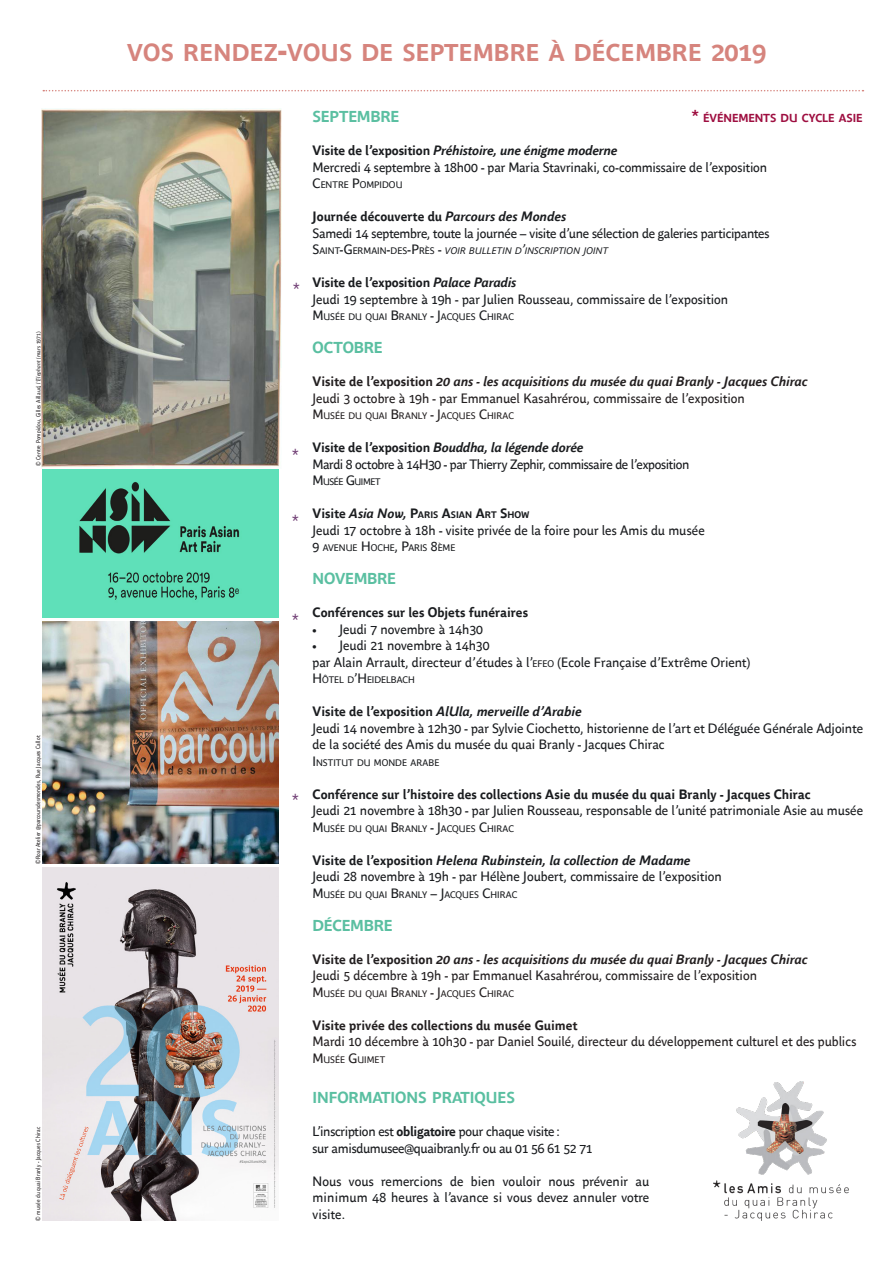
<style>
.page{position:relative;width:893px;height:1263px;background:#fff}
.page>*{position:absolute;margin:0;border:0;box-sizing:border-box;transform-origin:0 0}
.t1{font:700 24.15px "Parisine Office";letter-spacing:.015em;color:#d6847d}
.t2{font:18px "Parisine Office";color:#734277;scale:.9 1}
.t3{font:700 15.75px "Parisine Office";letter-spacing:-.005em;color:#5abfa1}
.t4{font:13.5px/16.5px "Parisine Office";letter-spacing:-.005em;color:#1a1c1f}
.t5{font:13.5px "Parisine Office";color:#231f20}
.t6{font:italic 700 13.5px "Parisine Office";color:#1a1c1f}
.t7{font:700 13.5px "Parisine Office";color:#1a1c1f}
.t8{font:italic 700 13.5px "Parisine Office";letter-spacing:.005em;color:#231f20}
.t9{font:13.5px "Parisine Office";letter-spacing:-.03em;color:#1a1c1f}
.t10{font:700 13.5px "Parisine Office";color:#231f20}
.t11{font:700 11.55px "Parisine Office";letter-spacing:-.005em;color:#9e0e40}
.t12{font:9.45px "Parisine Office";letter-spacing:.005em;color:#1a1c1f}
.t13{font:9.45px "Parisine Office";color:#231f20}
.t14{font:italic 9.45px "Parisine Office";letter-spacing:.005em;color:#1a1c1f}
.t15{font:700 9.45px "Parisine Office";letter-spacing:.005em;color:#1a1c1f}
.t16{font:9.45px "Parisine Office";letter-spacing:-.045em;color:#1a1c1f}
.t17{font:6px "Parisine Office";letter-spacing:.02em;color:#231f20;scale:.9 1}
.s1{font-style:italic}
.s2{font-size:34.5px}
.s3{font-size:27px}
.s4{font-size:16.5px}
.s5{font-style:normal}
.s6{font-size:13.5px}
.s7{font-style:normal;font-size:13.5px}
.s8{font-style:italic;font-size:13.5px}
.s9{font-size:9.45px}
.s10{font-weight:700}
</style>
<div class="page">
<svg style="left:43px;top:90px;width:820px;height:1px"></svg>
<img style="left:714px;top:1081px;width:135px;height:140px">
<img style="left:43px;top:468px;width:235px;height:150px">
<img style="left:42px;top:108px;width:240px;height:360px">
<img style="left:43px;top:621px;width:235px;height:243px">
<img style="left:42px;top:867px;width:236px;height:354px">
<p class="t17" style="left:34px;top:466px;width:151px;rotate:-90deg">© Centre Pompidou, Gilles Aillaud, <span class="s1">l’Elephant</span> (mars 1971)</p>
<p class="t17" style="left:34px;top:864px;width:144px;rotate:-90deg">©Roar Atelier @parcoursdesmondes, Rue Jacques Callot</p>
<p class="t17" style="left:34px;top:1221px;width:106px;rotate:-90deg">© musée du quai Branly - Jacques Chirac</p>
<p class="t1" style="left:127px;top:35px;width:640px">VOS RENDEZ<span class="s2">-</span>VOUS DE SEPTEMBRE À DÉCEMBRE <span class="s3">2019</span></p>
<p class="t2" style="left:293px;top:277px;width:9px">*</p>
<p class="t2" style="left:292px;top:442px;width:9px">*</p>
<p class="t2" style="left:292px;top:509px;width:9px">*</p>
<p class="t2" style="left:292px;top:607px;width:9px">*</p>
<p class="t2" style="left:292px;top:788px;width:9px">*</p>
<p class="t3" style="left:313px;top:105px;width:88px">SEPTEMBRE</p>
<p class="t11" style="left:692px;top:110px;width:172px"><span class="s4">*</span> ÉVÉNEMENTS DU CYCLE ASIE</p>
<p class="t6" style="left:313px;top:141px;width:307px"><span class="s5">Visite de l’exposition</span> Préhistoire, une énigme moderne</p>
<p class="t4" style="left:313px;top:158px;width:456px">Mercredi 4 septembre à 18h00 - par Maria Stavrinaki, co-commissaire de l’exposition</p>
<p class="t12" style="left:313px;top:178px;width:91px"><span class="s6">C</span>ENTRE <span class="s6">P</span>OMPIDOU</p>
<p class="t7" style="left:313px;top:207px;width:255px">Journée découverte du <span class="s1">Parcours des Mondes</span></p>
<p class="t4" style="left:313px;top:224px;width:459px">Samedi 14 septembre, toute la journée – visite d’une sélection de galeries participantes</p>
<p class="t14" style="left:313px;top:244px;width:297px"><span class="s7">S</span><span class="s5">AINT</span><span class="s7">-G</span><span class="s5">ERMAIN</span><span class="s7">-</span><span class="s5">DES</span><span class="s7">-P</span><span class="s5">RÈS</span> <span class="s7">-</span> VOIR BULLETIN D<span class="s6">’</span>INSCRIPTION JOINT</p>
<p class="t7" style="left:313px;top:273px;width:205px">Visite de l’exposition <span class="s1">Palace Paradis</span></p>
<p class="t4" style="left:313px;top:290px;width:417px">Jeudi 19 septembre à 19h - par Julien Rousseau, commissaire de l’exposition</p>
<p class="t12" style="left:313px;top:310px;width:202px"><span class="s6">M</span> USÉE DU QUAI <span class="s6">B</span>RANLY <span class="s6">- J</span>ACQUES <span class="s6">C</span>HIRAC</p>
<p class="t3" style="left:313px;top:336px;width:72px">OCTOBRE</p>
<p class="t8" style="left:313px;top:372px;width:497px"><span class="s5">Visite de l’exposition</span> 20 ans - les acquisitions du musée du quai Branly - Jacques Chirac</p>
<p class="t5" style="left:313px;top:388px;width:434px">Jeudi 3 octobre à 19h - par Emmanuel Kasahrérou, commissaire de l’exposition</p>
<p class="t13" style="left:313px;top:409px;width:202px"><span class="s6">M</span> USÉE DU QUAI <span class="s6">B</span>RANLY <span class="s6">- J</span>ACQUES <span class="s6">C</span>HIRAC</p>
<p class="t6" style="left:313px;top:438px;width:273px"><span class="s5">Visite de l’exposition</span> Bouddha, la légende dorée</p>
<p class="t9" style="left:313px;top:454px;width:378px">Mardi 8 octobre à 14H30 - par Thierry Zephir, commissaire de l’exposition</p>
<p class="t16" style="left:313px;top:475px;width:70px"><span class="s6">M</span>USÉE <span class="s6">G</span>UIMET</p>
<p class="t15" style="left:313px;top:508px;width:219px"><span class="s6">Visite</span> <span class="s8">Asia Now,</span> <span class="s6">P</span>ARIS <span class="s6">A</span>SIAN <span class="s6">A</span>RT <span class="s6">S</span>HOW</p>
<p class="t4" style="left:313px;top:521px;width:394px">Jeudi 17 octobre à 18h - visite privée de la foire pour les Amis du musée</p>
<p class="t12" style="left:313px;top:541px;width:144px"><span class="s6">9</span> AVENUE <span class="s6">H</span> OCHE<span class="s6">, P</span>ARIS <span class="s6">8</span>ÈME</p>
<p class="t3" style="left:313px;top:567px;width:85px">NOVEMBRE</p>
<p class="t7" style="left:313px;top:603px;width:217px">Conférences sur les Objets funéraires</p>
<p class="t4" style="left:313px;top:620px;width:172px">• Jeudi 7 novembre à 14h30</p>
<p class="t4" style="left:313px;top:637px;width:179px">• Jeudi 21 novembre à 14h30</p>
<p class="t4" style="left:313px;top:653px;width:439px">par Alain Arrault, directeur d’études à l’<span class="s9">EFEO</span> (Ecole Française d’Extrême Orient)</p>
<p class="t12" style="left:313px;top:673px;width:104px"><span class="s6">H</span> ÔTEL D<span class="s6">’H</span> EIDELBACH</p>
<p class="t6" style="left:313px;top:702px;width:271px"><span class="s5">Visite de l’exposition</span> AlUla, merveille d’Arabie</p>
<p class="t4" style="left:313px;top:719px;width:552px">Jeudi 14 novembre à 12h30 - par Sylvie Ciochetto, historienne de l’art et Déléguée Générale Adjointe de la société des Amis du musée du quai Branly - Jacques Chirac</p>
<p class="t12" style="left:313px;top:756px;width:128px"><span class="s6">I</span> NSTITUT DU MONDE ARABE</p>
<p class="t7" style="left:313px;top:784px;width:500px">Conférence sur l’histoire des collections Asie du musée du quai Branly - Jacques Chirac</p>
<p class="t4" style="left:313px;top:802px;width:552px">Jeudi 21 novembre à 18h30 - par Julien Rousseau, responsable de l’unité patrimoniale Asie au musée</p>
<p class="t12" style="left:313px;top:822px;width:202px"><span class="s6">M</span> USÉE DU QUAI <span class="s6">B</span>RANLY <span class="s6">- J</span>ACQUES <span class="s6">C</span>HIRAC</p>
<p class="t6" style="left:313px;top:850px;width:380px"><span class="s5">Visite de l’exposition</span> Helena Rubinstein, la collection de Madame</p>
<p class="t4" style="left:313px;top:868px;width:411px">Jeudi 28 novembre à 19h - par Hélène Joubert, commissaire de l’exposition</p>
<p class="t12" style="left:313px;top:888px;width:206px"><span class="s6">M</span> USÉE DU QUAI <span class="s6">B</span>RANLY <span class="s6">– J</span>ACQUES <span class="s6">C</span>HIRAC</p>
<p class="t3" style="left:313px;top:914px;width:82px">DÉCEMBRE</p>
<p class="t8" style="left:313px;top:949px;width:497px"><span class="s5">Visite de l’exposition</span> 20 ans - les acquisitions du musée du quai Branly - Jacques Chirac</p>
<p class="t5" style="left:313px;top:966px;width:446px">Jeudi 5 décembre à 19h - par Emmanuel Kasahrérou, commissaire de l’exposition</p>
<p class="t13" style="left:313px;top:987px;width:202px"><span class="s6">M</span> USÉE DU QUAI <span class="s6">B</span>RANLY <span class="s6">- J</span>ACQUES <span class="s6">C</span>HIRAC</p>
<p class="t10" style="left:313px;top:1015px;width:266px">Visite privée des collections du musée Guimet</p>
<p class="t5" style="left:313px;top:1032px;width:545px">Mardi 10 décembre à 10h30 - par Daniel Souilé, directeur du développement culturel et des publics</p>
<p class="t13" style="left:313px;top:1053px;width:74px"><span class="s6">M</span>USÉE <span class="s6">G</span>UIMET</p>
<p class="t3" style="left:313px;top:1086px;width:204px">INFORMATIONS PRATIQUES</p>
<p class="t4" style="left:313px;top:1123px;width:249px">L’inscription est <span class="s10">obligatoire</span> pour chaque visite :</p>
<p class="t4" style="left:313px;top:1139px;width:282px">sur amisdumusee@quaibranly.fr ou au 01 56 61 52 71</p>
<p class="t4" style="left:313px;top:1172px;width:338px;text-align:justify">Nous vous remercions de bien vouloir nous prévenir au minimum 48 heures à l’avance si vous devez annuler votre visite.</p>
</div>
